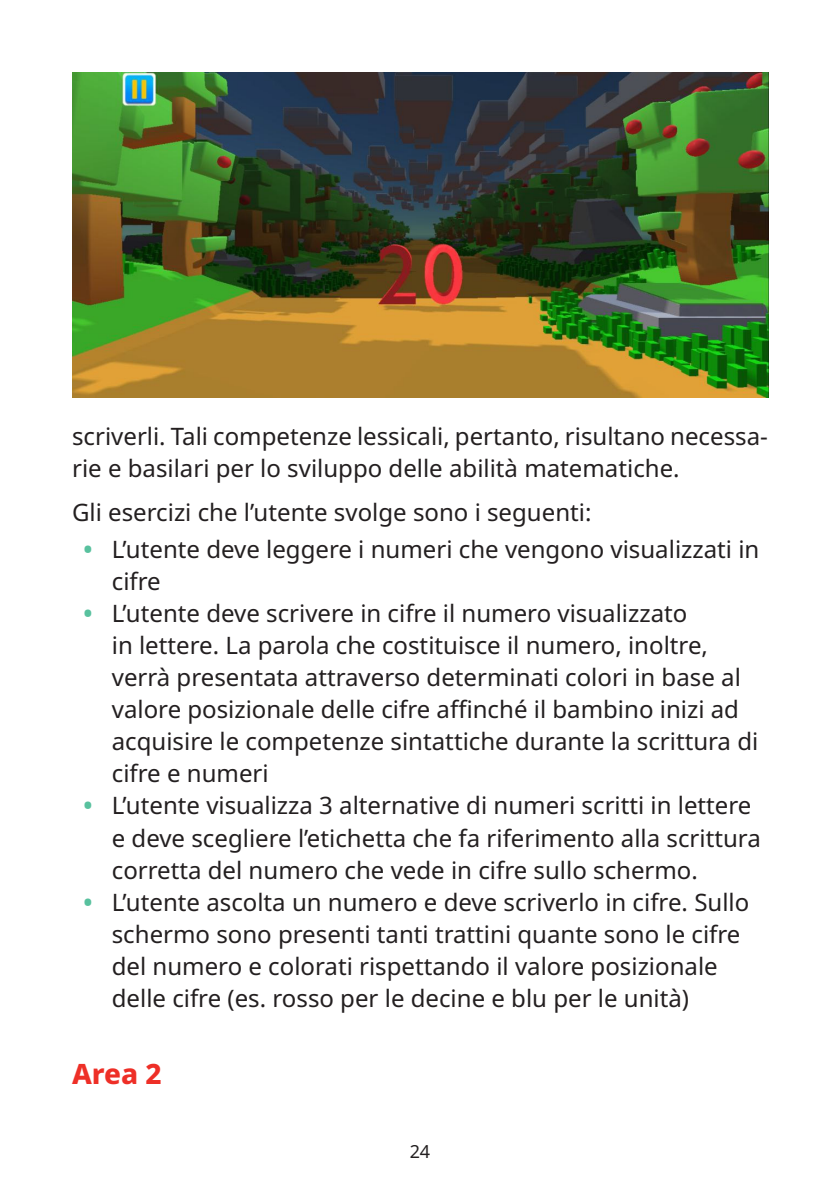
<style>
.page{position:relative;width:840px;height:1191px;background:#fff}
.page>*{position:absolute;margin:0;border:0;box-sizing:border-box;transform-origin:0 0}
.t1{font:800 28px "Noto Sans";color:#ee2f27}
.t2{font:24px/32px "Noto Sans";color:#231f20}
.t3{font:18px "Noto Sans";color:#231f20}
.s1{font-weight:700;color:#58c19e}
</style>
<div class="page">
<img style="left:72px;top:72px;width:695px;height:325px">
<p class="t2" style="left:72px;top:421px;width:697px">scriverli. Tali competenze lessicali, pertanto, risultano necessa&shy;rie e basilari per lo sviluppo delle abilità matematiche.</p>
<p class="t2" style="left:72px;top:496px;width:520px">Gli esercizi che l’utente svolge sono i seguenti:</p>
<p class="t2" style="left:112px;top:534px;width:648px;text-indent:-28px"><span class="s1">•</span> L’utente deve leggere i numeri che vengono visualizzati in cifre</p>
<p class="t2" style="left:112px;top:598px;width:647px;text-indent:-28px"><span class="s1">•</span> L’utente deve scrivere in cifre il numero visualizzato<br>in lettere. La parola che costituisce il numero, inoltre, verrà presentata attraverso determinati colori in base al valore posizionale delle cifre affinché il bambino inizi ad acquisire le competenze sintattiche durante la scrittura di cifre e numeri</p>
<p class="t2" style="left:112px;top:790px;width:650px;text-indent:-28px"><span class="s1">•</span> L’utente visualizza 3 alternative di numeri scritti in lettere e deve scegliere l’etichetta che fa riferimento alla scrittura corretta del numero che vede in cifre sullo schermo.</p>
<p class="t2" style="left:112px;top:886px;width:638px;text-indent:-28px"><span class="s1">•</span> L’utente ascolta un numero e deve scriverlo in cifre. Sullo schermo sono presenti tanti trattini quante sono le cifre del numero e colorati rispettando il valore posizionale delle cifre (es. rosso per le decine e blu per le unità)</p>
<h5 class="t1" style="left:72px;top:1057px;width:91px">Area 2</h5>
<p class="t3" style="left:409px;top:1141px;width:22px">24</p>
</div>
